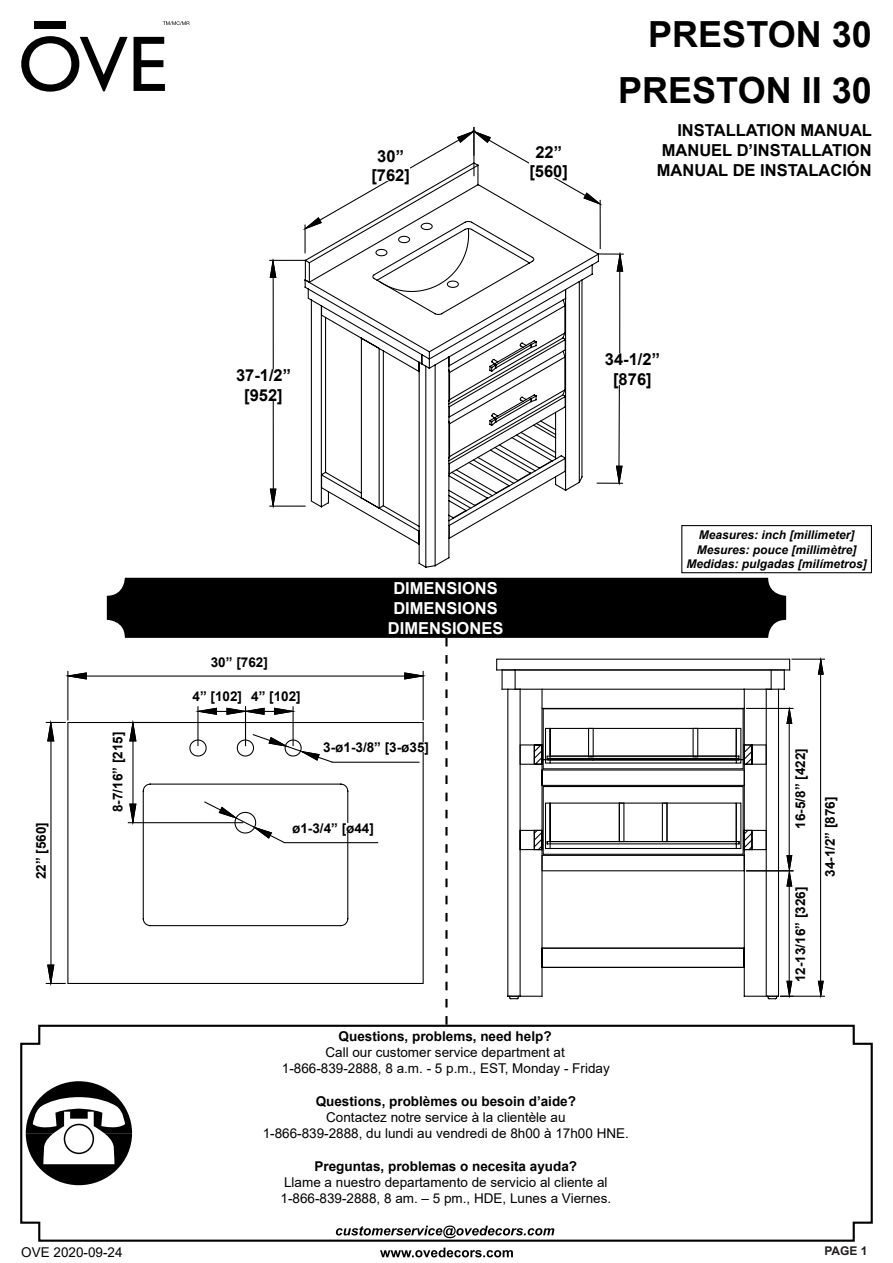
<style>
.page{position:relative;width:893px;height:1263px;background:#fff}
.page>*{position:absolute;margin:0;border:0;box-sizing:border-box;transform-origin:0 0}
.t1{font:700 36px "Arial";color:#000}
.t2{font:700 16.5px "Arial";color:#000}
.t3{font:700 16.5px "Arial";color:#fff}
.t4{font:13.5px "Arial";color:#000}
.t5{font:700 13.5px "Arial";color:#000}
.t6{font:italic 700 12px "Arial";color:#000}
.t7{font:700 12px "Arial";color:#231f20}
</style>
<div class="page">
<hr style="left:423px;top:671px;width:1px;height:49px;background:#000">
<hr style="left:67px;top:671px;width:1px;height:49px;background:#000">
<hr style="left:87px;top:675px;width:317px;height:2px;background:#000">
<svg style="left:404px;top:672px;width:22px;height:8px"></svg>
<svg style="left:65px;top:672px;width:22px;height:8px"></svg>
<svg style="left:46px;top:707px;width:378px;height:279px"></svg>
<svg style="left:378px;top:507px;width:127px;height:33px"></svg>
<hr style="left:270px;top:506px;width:35px;height:1px;background:#000">
<hr style="left:270px;top:260px;width:35px;height:1px;background:#000">
<hr style="left:273px;top:394px;width:1px;height:95px;background:#000">
<hr style="left:273px;top:278px;width:1px;height:116px;background:#000">
<svg style="left:269px;top:488px;width:8px;height:21px"></svg>
<svg style="left:300px;top:127px;width:324px;height:380px"></svg>
<svg style="left:269px;top:258px;width:8px;height:21px"></svg>
<div style="left:681px;top:525px;width:191px;height:48px;border:1px solid #000"></div>
<div style="left:107px;top:578px;width:679px;height:60px;background:#000;border-radius:18px"></div>
<svg style="left:445px;top:638px;width:3px;height:386px"></svg>
<div style="left:371px;top:150px;width:39px;height:31px;background:#fff"></div>
<div style="left:605px;top:353px;width:55px;height:32px;background:#fff"></div>
<div style="left:529px;top:146px;width:39px;height:31px;background:#fff"></div>
<div style="left:323px;top:742px;width:106px;height:10px;background:#fff"></div>
<div style="left:292px;top:823px;width:82px;height:10px;background:#fff"></div>
<div style="left:236px;top:369px;width:55px;height:32px;background:#fff"></div>
<div style="left:113px;top:732px;width:10px;height:80px;background:#fff"></div>
<svg style="left:21px;top:36px;width:107px;height:56px"></svg>
<svg style="left:134px;top:37px;width:31px;height:54px"></svg>
<div style="left:34px;top:21px;width:32px;height:7px;background:#000"></div>
<svg style="left:163px;top:21px;width:26px;height:4px"></svg>
<svg style="left:20px;top:1024px;width:853px;height:218px"></svg>
<svg style="left:26px;top:1081px;width:106px;height:104px"></svg>
<svg style="left:64px;top:1124px;width:30px;height:30px"></svg>
<div style="left:65px;top:1125px;width:28px;height:27px;background:#fff;border-radius:50%"></div>
<svg style="left:380px;top:1247px;width:133px;height:10px"></svg>
<svg style="left:496px;top:658px;width:295px;height:11px"></svg>
<hr style="left:792px;top:659px;width:32px;height:1px;background:#000">
<hr style="left:820px;top:674px;width:1px;height:307px;background:#000">
<svg style="left:817px;top:980px;width:7px;height:18px"></svg>
<svg style="left:817px;top:657px;width:7px;height:18px"></svg>
<svg style="left:743px;top:659px;width:50px;height:341px"></svg>
<svg style="left:501px;top:669px;width:271px;height:331px"></svg>
<p class="t5" style="left:32px;top:879px;width:59px;rotate:-90deg">22” [560]</p>
<p class="t5" style="left:108px;top:812px;width:82px;rotate:-90deg">8-7/16” [215]</p>
<p class="t4" style="left:21px;top:1243px;width:103px">OVE 2020-09-24</p>
<p class="t2" style="left:377px;top:144px;width:28px">30”</p>
<p class="t2" style="left:371px;top:164px;width:40px">[762]</p>
<p class="t2" style="left:535px;top:140px;width:28px">22”</p>
<p class="t2" style="left:529px;top:160px;width:40px">[560]</p>
<p class="t1" style="left:648px;top:9px;width:225px">PRESTON 30</p>
<p class="t1" style="left:618px;top:65px;width:255px">PRESTON II 30</p>
<p class="t2" style="left:677px;top:119px;width:196px">INSTALLATION MANUAL</p>
<p class="t2" style="left:662px;top:138px;width:211px">MANUEL D’INSTALLATION</p>
<p class="t2" style="left:657px;top:158px;width:216px">MANUAL DE INSTALACIÓN</p>
<p class="t2" style="left:236px;top:363px;width:57px">37-1/2”</p>
<p class="t2" style="left:244px;top:383px;width:40px">[952]</p>
<p class="t5" style="left:211px;top:653px;width:59px">30” [762]</p>
<p class="t5" style="left:192px;top:687px;width:51px">4” [102]</p>
<p class="t5" style="left:251px;top:687px;width:51px">4” [102]</p>
<p class="t3" style="left:393px;top:577px;width:106px">DIMENSIONS</p>
<p class="t3" style="left:393px;top:596px;width:106px">DIMENSIONS</p>
<p class="t3" style="left:388px;top:616px;width:117px">DIMENSIONES</p>
<p class="t5" style="left:323px;top:738px;width:107px">3-ø1-3/8” [3-ø35]</p>
<p class="t5" style="left:292px;top:819px;width:83px">ø1-3/4” [ø44]</p>
<p class="t2" style="left:605px;top:348px;width:57px">34-1/2”</p>
<p class="t2" style="left:613px;top:367px;width:40px">[876]</p>
<p class="t6" style="left:699px;top:527px;width:157px">Measures: inch [millimeter]</p>
<p class="t6" style="left:697px;top:541px;width:161px">Mesures: pouce [millimètre]</p>
<p class="t6" style="left:687px;top:556px;width:182px">Medidas: pulgadas [milímetros]</p>
<p class="t5" style="left:791px;top:828px;width:82px;rotate:-90deg">16-5/8” [422]</p>
<p class="t5" style="left:791px;top:982px;width:97px;rotate:-90deg">12-13/16” [326]</p>
<p class="t5" style="left:820px;top:877px;width:82px;rotate:-90deg">34-1/2” [876]</p>
<p class="t5" style="left:339px;top:1027px;width:215px">Questions, problems, need help?</p>
<p class="t4" style="left:325px;top:1043px;width:241px">Call our customer service department at</p>
<p class="t4" style="left:282px;top:1059px;width:329px">1-866-839-2888, 8 a.m. - 5 p.m., EST, Monday - Friday</p>
<p class="t5" style="left:316px;top:1091px;width:262px">Questions, problèmes ou besoin d’aide?</p>
<p class="t4" style="left:326px;top:1108px;width:241px">Contactez notre service à la clientèle au</p>
<p class="t4" style="left:263px;top:1124px;width:368px">1-866-839-2888, du lundi au vendredi de 8h00 à 17h00 HNE.</p>
<p class="t5" style="left:315px;top:1156px;width:264px">Preguntas, problemas o necesita ayuda?</p>
<p class="t4" style="left:284px;top:1173px;width:325px">Llame a nuestro departamento de servicio al cliente al</p>
<p class="t4" style="left:280px;top:1189px;width:332px">1-866-839-2888, 8 am. – 5 pm., HDE, Lunes a Viernes.</p>
<p class="t7" style="left:824px;top:1242px;width:45px">PAGE 1</p>
</div>
